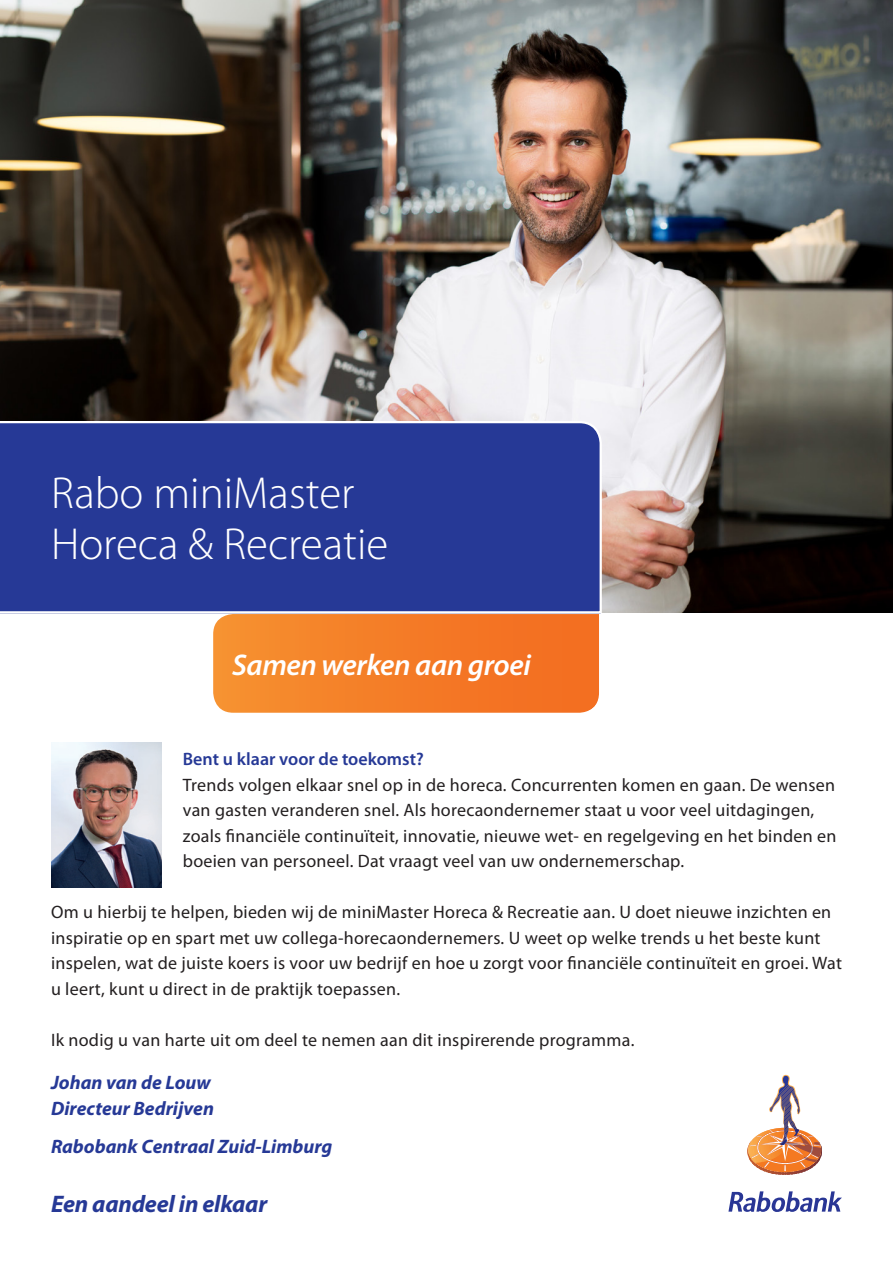
<style>
.page{position:relative;width:893px;height:1263px;background:#fff}
.page>*{position:absolute;margin:0;border:0;box-sizing:border-box;transform-origin:0 0}
.t1{font:300 45px "Myriad Pro";color:#fff}
.t2{font:italic 600 30px "Myriad Pro";letter-spacing:-.015em;color:#fff}
.t3{font:italic 700 24px "Myriad Pro";letter-spacing:-.01em;color:#263996}
.t4{font:italic 700 19.5px "Myriad Pro";color:#263996}
.t5{font:18px/25.5px "Myriad Pro";letter-spacing:.015em;color:#231f20}
.Rabo_tussenkop{font:600 18px "Myriad Pro";color:#263996}
</style>
<div class="page">
<svg style="left:213px;top:615px;width:386px;height:98px;background:#f47e29"></svg>
<img style="left:0;top:0;width:893px;height:612px">
<div style="left:0;top:420px;width:603px;height:195px;background:#263996"></div>
<svg style="left:728px;top:1191px;width:114px;height:21px"></svg>
<hr style="left:746px;top:1138px;width:2px;height:37px;background:#cc622b">
<hr style="left:748px;top:1138px;width:1px;height:37px;background:#cb612c">
<hr style="left:749px;top:1138px;width:1px;height:37px;background:#c9602c">
<hr style="left:750px;top:1138px;width:1px;height:37px;background:#c95f2c">
<hr style="left:751px;top:1138px;width:1px;height:37px;background:#c75e2d">
<hr style="left:752px;top:1138px;width:1px;height:37px;background:#c65d2d">
<hr style="left:753px;top:1138px;width:1px;height:37px;background:#c45c2d">
<hr style="left:754px;top:1138px;width:1px;height:37px;background:#c45c2d">
<hr style="left:755px;top:1138px;width:1px;height:37px;background:#c25b2e">
<hr style="left:756px;top:1138px;width:1px;height:37px;background:#c15a2e">
<hr style="left:757px;top:1138px;width:1px;height:37px;background:#c05a2e">
<hr style="left:758px;top:1138px;width:1px;height:37px;background:#be592e">
<hr style="left:759px;top:1138px;width:1px;height:37px;background:#bd582f">
<hr style="left:760px;top:1138px;width:1px;height:37px;background:#bb572f">
<hr style="left:761px;top:1138px;width:1px;height:37px;background:#bb562f">
<hr style="left:762px;top:1138px;width:1px;height:37px;background:#b9552f">
<hr style="left:763px;top:1138px;width:1px;height:37px;background:#b85430">
<hr style="left:764px;top:1138px;width:1px;height:37px;background:#b75430">
<hr style="left:765px;top:1138px;width:1px;height:37px;background:#b65430">
<hr style="left:766px;top:1138px;width:1px;height:37px;background:#b55430">
<hr style="left:767px;top:1138px;width:1px;height:37px;background:#b45330">
<hr style="left:768px;top:1138px;width:1px;height:37px;background:#b25131">
<hr style="left:769px;top:1138px;width:1px;height:37px;background:#b05131">
<hr style="left:770px;top:1138px;width:1px;height:37px;background:#b05031">
<hr style="left:771px;top:1138px;width:1px;height:37px;background:#ae4f31">
<hr style="left:772px;top:1138px;width:1px;height:37px;background:#ad4f31">
<hr style="left:773px;top:1138px;width:1px;height:37px;background:#ac4e31">
<hr style="left:774px;top:1138px;width:1px;height:37px;background:#aa4d32">
<hr style="left:775px;top:1138px;width:1px;height:37px;background:#a94d32">
<hr style="left:776px;top:1138px;width:1px;height:37px;background:#a74c32">
<hr style="left:777px;top:1138px;width:1px;height:37px;background:#a74b32">
<hr style="left:778px;top:1138px;width:1px;height:37px;background:#a54a32">
<hr style="left:779px;top:1138px;width:1px;height:37px;background:#a44a32">
<hr style="left:780px;top:1138px;width:1px;height:37px;background:#a34a33">
<hr style="left:781px;top:1138px;width:1px;height:37px;background:#a24933">
<hr style="left:782px;top:1138px;width:1px;height:37px;background:#a14833">
<hr style="left:783px;top:1138px;width:1px;height:37px;background:#9f4733">
<hr style="left:784px;top:1138px;width:1px;height:37px;background:#9f4733">
<hr style="left:785px;top:1138px;width:1px;height:37px;background:#9e4733">
<hr style="left:786px;top:1138px;width:1px;height:37px;background:#9d4633">
<hr style="left:787px;top:1138px;width:1px;height:37px;background:#9b4534">
<hr style="left:788px;top:1138px;width:1px;height:37px;background:#9a4434">
<hr style="left:789px;top:1138px;width:1px;height:37px;background:#994334">
<hr style="left:790px;top:1138px;width:1px;height:37px;background:#984334">
<hr style="left:791px;top:1138px;width:1px;height:37px;background:#974234">
<hr style="left:792px;top:1138px;width:1px;height:37px;background:#964234">
<hr style="left:793px;top:1138px;width:1px;height:37px;background:#954135">
<hr style="left:794px;top:1138px;width:1px;height:37px;background:#934035">
<hr style="left:795px;top:1138px;width:1px;height:37px;background:#924035">
<hr style="left:796px;top:1138px;width:1px;height:37px;background:#913f35">
<hr style="left:797px;top:1138px;width:1px;height:37px;background:#903e35">
<hr style="left:798px;top:1138px;width:1px;height:37px;background:#8f3d35">
<hr style="left:799px;top:1138px;width:1px;height:37px;background:#8e3d35">
<hr style="left:800px;top:1138px;width:1px;height:37px;background:#8d3d35">
<hr style="left:801px;top:1138px;width:1px;height:37px;background:#8b3c35">
<hr style="left:802px;top:1138px;width:1px;height:37px;background:#8a3c35">
<hr style="left:803px;top:1138px;width:1px;height:37px;background:#893b35">
<hr style="left:804px;top:1138px;width:1px;height:37px;background:#883a35">
<hr style="left:805px;top:1138px;width:1px;height:37px;background:#873a35">
<hr style="left:806px;top:1138px;width:1px;height:37px;background:#863935">
<hr style="left:807px;top:1138px;width:1px;height:37px;background:#843935">
<hr style="left:808px;top:1138px;width:1px;height:37px;background:#843835">
<hr style="left:809px;top:1138px;width:1px;height:37px;background:#823835">
<hr style="left:810px;top:1138px;width:1px;height:37px;background:#813735">
<hr style="left:811px;top:1138px;width:1px;height:37px;background:#803635">
<hr style="left:812px;top:1138px;width:1px;height:37px;background:#7f3635">
<hr style="left:813px;top:1138px;width:1px;height:37px;background:#7d3635">
<hr style="left:814px;top:1138px;width:1px;height:37px;background:#7c3535">
<hr style="left:815px;top:1138px;width:1px;height:37px;background:#7b3535">
<hr style="left:816px;top:1138px;width:1px;height:37px;background:#7a3435">
<hr style="left:817px;top:1138px;width:1px;height:37px;background:#793435">
<hr style="left:818px;top:1138px;width:1px;height:37px;background:#773335">
<hr style="left:819px;top:1138px;width:1px;height:37px;background:#773335">
<hr style="left:820px;top:1138px;width:1px;height:37px;background:#753335">
<hr style="left:821px;top:1138px;width:2px;height:37px;background:#743236">
<img style="left:747px;top:1075px;width:75px;height:97px">
<img style="left:51px;top:742px;width:111px;height:146px">
<p class="t1" style="left:51px;top:469px;width:305px">Rabo miniMaster</p>
<p class="t1" style="left:51px;top:520px;width:339px">Horeca &amp; Recreatie</p>
<p class="t2" style="left:232px;top:645px;width:300px">Samen werken aan groei</p>
<p class="Rabo_tussenkop" style="left:183px;top:748px;width:242px">Bent u klaar voor de toekomst?</p>
<p class="t5" style="left:183px;top:771px;width:655px">Trends volgen elkaar snel op in de horeca. Concurrenten komen en gaan. De wensen van gasten veranderen snel. Als horecaondernemer staat u voor veel uitdagingen, zoals financiële continuïteit, innovatie, nieuwe wet- en regelgeving en het binden en boeien van personeel. Dat vraagt veel van uw ondernemerschap.</p>
<p class="t5" style="left:51px;top:899px;width:792px">Om u hierbij te helpen, bieden wij de miniMaster Horeca &amp; Recreatie aan. U doet nieuwe inzichten en inspiratie op en spart met uw collega-horecaondernemers. U weet op welke trends u het beste kunt inspelen, wat de juiste koers is voor uw bedrijf en hoe u zorgt voor financiële continuïteit en groei. Wat u leert, kunt u direct in de praktijk toepassen.</p>
<p class="t5" style="left:51px;top:1026px;width:585px">Ik nodig u van harte uit om deel te nemen aan dit inspirerende programma.</p>
<p class="t4" style="left:51px;top:1070px;width:161px">Johan van de Louw</p>
<p class="t4" style="left:51px;top:1095px;width:164px">Directeur Bedrijven</p>
<p class="t4" style="left:51px;top:1134px;width:283px">Rabobank Centraal Zuid-Limburg</p>
<p class="t3" style="left:51px;top:1188px;width:218px">Een aandeel in elkaar</p>
</div>
